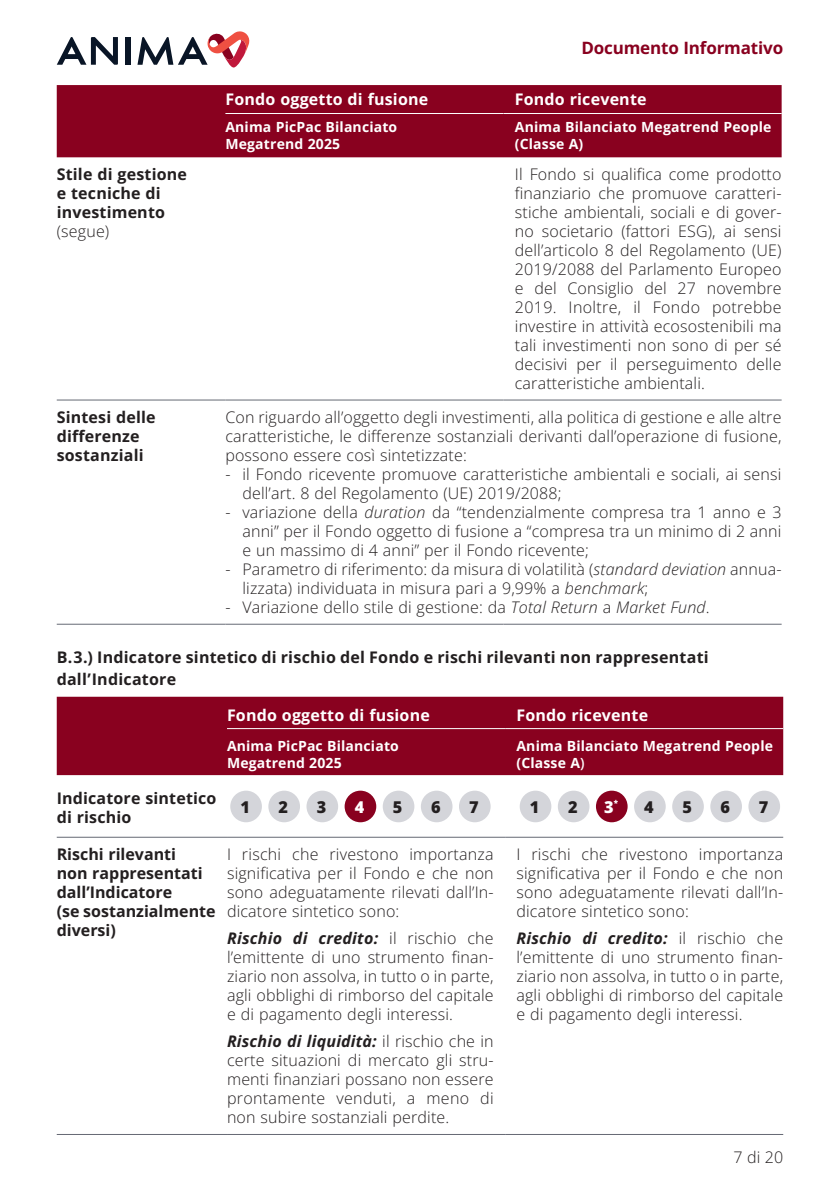
<style>
.page{position:relative;width:840px;height:1191px;background:#fff}
.page>*{position:absolute;margin:0;border:0;box-sizing:border-box;transform-origin:0 0}
.t1{font:700 17px "Open Sans";letter-spacing:-.01em;color:#89011f}
.t2{font:800 16.2px "Open Sans";color:#231f20}
.t3{font:800 16.2px "Open Sans";color:#fff}
.t4{font:16px/19px "Open Sans";letter-spacing:.01em;color:#231f20;text-align:justify}
.t5{font:700 16px/19px "Open Sans";letter-spacing:.01em;color:#231f20}
.t6{font:700 16px "Open Sans";letter-spacing:.01em;color:#fff}
.t7{font:700 14px/16.8px "Open Sans";letter-spacing:.01em;color:#fff}
.s1{font-style:italic}
.s2{font-weight:600}
.s3{font-weight:700;font-style:italic}
</style>
<div class="page">
<div style="left:125px;top:37px;width:5px;height:28px;background:#091526"></div>
<svg style="left:137px;top:31px;width:112px;height:36px"></svg>
<svg style="left:57px;top:37px;width:61px;height:28px"></svg>
<div style="left:57px;top:85px;width:724px;height:72px;background:#89011f"></div>
<hr style="left:225px;top:113px;width:278px;height:1px;background:#fff">
<hr style="left:503px;top:113px;width:278px;height:1px;background:#fff">
<hr style="left:57px;top:399px;width:168px;height:1px;background:#656974">
<hr style="left:57px;top:623px;width:168px;height:1px;background:#656974">
<hr style="left:225px;top:399px;width:278px;height:1px;background:#656974">
<hr style="left:225px;top:623px;width:278px;height:1px;background:#656974">
<hr style="left:503px;top:623px;width:278px;height:1px;background:#656974">
<hr style="left:503px;top:399px;width:278px;height:1px;background:#656974">
<div style="left:57px;top:696px;width:725px;height:79px;background:#89011f"></div>
<hr style="left:227px;top:728px;width:278px;height:1px;background:#fff">
<hr style="left:505px;top:728px;width:277px;height:1px;background:#fff">
<hr style="left:57px;top:836px;width:170px;height:1px;background:#656974">
<hr style="left:57px;top:1134px;width:170px;height:1px;background:#656974">
<hr style="left:227px;top:836px;width:278px;height:1px;background:#656974">
<hr style="left:227px;top:1134px;width:278px;height:1px;background:#656974">
<hr style="left:505px;top:836px;width:277px;height:1px;background:#656974">
<hr style="left:505px;top:1134px;width:277px;height:1px;background:#656974">
<div style="left:230px;top:790px;width:32px;height:32px;background:#d4d5da;border-radius:50%"></div>
<div style="left:268px;top:790px;width:32px;height:32px;background:#d4d5da;border-radius:50%"></div>
<div style="left:306px;top:790px;width:32px;height:32px;background:#d4d5da;border-radius:50%"></div>
<div style="left:344px;top:790px;width:32px;height:32px;background:#89011f;border-radius:50%"></div>
<div style="left:382px;top:790px;width:32px;height:32px;background:#d4d5da;border-radius:50%"></div>
<div style="left:420px;top:790px;width:32px;height:32px;background:#d4d5da;border-radius:50%"></div>
<div style="left:458px;top:790px;width:32px;height:32px;background:#d4d5da;border-radius:50%"></div>
<div style="left:519px;top:790px;width:32px;height:32px;background:#d4d5da;border-radius:50%"></div>
<div style="left:557px;top:790px;width:32px;height:32px;background:#d4d5da;border-radius:50%"></div>
<div style="left:595px;top:790px;width:32px;height:32px;background:#89011f;border-radius:50%"></div>
<div style="left:633px;top:790px;width:32px;height:32px;background:#d4d5da;border-radius:50%"></div>
<div style="left:671px;top:790px;width:32px;height:32px;background:#d4d5da;border-radius:50%"></div>
<div style="left:710px;top:790px;width:31px;height:32px;background:#d4d5da;border-radius:50%"></div>
<div style="left:748px;top:790px;width:31px;height:32px;background:#d4d5da;border-radius:50%"></div>
<p class="t1" style="left:581px;top:36px;width:203px">Documento Informativo</p>
<p class="t5" style="left:57px;top:164px;width:132px">Stile di gestione e tecniche di investimento</p>
<p class="t4" style="left:57px;top:221px;width:54px">(segue)</p>
<p class="t6" style="left:225px;top:88px;width:204px">Fondo oggetto di fusione</p>
<p class="t6" style="left:514px;top:88px;width:133px">Fondo ricevente</p>
<p class="t7" style="left:225px;top:118px;width:173px">Anima PicPac Bilanciato<br>Megatrend 2025</p>
<p class="t7" style="left:514px;top:118px;width:258px">Anima Bilanciato Megatrend People (Classe A)</p>
<p class="t4" style="left:514px;top:164px;width:268px">Il Fondo si qualifica come prodotto finanziario che promuove caratteri&shy;stiche ambientali, sociali e di gover&shy;no societario (fattori ESG), ai sensi dell’articolo 8 del Regolamento (UE)<br>2019/2088 del Parlamento Europeo e del Consiglio del 27 novembre 2019. Inoltre, il Fondo potrebbe investire in attività ecosostenibili ma tali investimenti non sono di per sé decisivi per il perseguimento delle caratteristiche ambientali.</p>
<p class="t5" style="left:57px;top:407px;width:100px">Sintesi delle differenze sostanziali</p>
<p class="t4" style="left:225px;top:407px;width:557px">Con riguardo all’oggetto degli investimenti, alla politica di gestione e alle altre caratteristiche, le differenze sostanziali derivanti dall’operazione di fusione, possono essere così sintetizzate:</p>
<p class="t4" style="left:242px;top:464px;width:540px;text-indent:-17px">- il Fondo ricevente promuove caratteristiche ambientali e sociali, ai sensi dell’art. 8 del Regolamento (UE) 2019/2088;</p>
<p class="t4" style="left:242px;top:502px;width:540px;text-indent:-17px">- variazione della <span class="s1">duration</span> da “tendenzialmente compresa tra 1 anno e 3 anni” per il Fondo oggetto di fusione a “compresa tra un minimo di 2 anni e un massimo di 4 anni” per il Fondo ricevente;</p>
<p class="t4" style="left:242px;top:559px;width:540px;text-indent:-17px">- Parametro di riferimento: da misura di volatilità (<span class="s1">standard deviation</span> annua&shy;lizzata) individuata in misura pari a 9,99% a <span class="s1">benchmark</span>;</p>
<p class="t4" style="left:225px;top:597px;width:485px">- Variazione dello stile di gestione: da <span class="s1">Total Return</span> a <span class="s1">Market Fund</span>.</p>
<p class="t5" style="left:57px;top:645px;width:653px;line-height:22px">B.3.) Indicatore sintetico di rischio del Fondo e rischi rilevanti non rappresentati dall’Indicatore</p>
<p class="t6" style="left:227px;top:704px;width:204px">Fondo oggetto di fusione</p>
<p class="t6" style="left:516px;top:704px;width:133px">Fondo ricevente</p>
<p class="t7" style="left:227px;top:737px;width:173px">Anima PicPac Bilanciato<br>Megatrend 2025</p>
<p class="t7" style="left:516px;top:737px;width:258px">Anima Bilanciato Megatrend People (Classe A<span class="s2">)</span></p>
<p class="t5" style="left:57px;top:788px;width:161px">Indicatore sintetico di rischio</p>
<p class="t2" style="left:240px;top:795px;width:11px">1</p>
<p class="t2" style="left:278px;top:795px;width:11px">2</p>
<p class="t2" style="left:316px;top:795px;width:11px">3</p>
<p class="t3" style="left:354px;top:795px;width:11px">4</p>
<p class="t2" style="left:393px;top:795px;width:11px">5</p>
<p class="t2" style="left:431px;top:795px;width:11px">6</p>
<p class="t2" style="left:469px;top:795px;width:11px">7</p>
<p class="t2" style="left:529px;top:795px;width:11px">1</p>
<p class="t2" style="left:567px;top:795px;width:11px">2</p>
<p class="t3" style="left:603px;top:795px;width:15px">3<sup>*</sup></p>
<p class="t2" style="left:644px;top:795px;width:11px">4</p>
<p class="t2" style="left:682px;top:795px;width:11px">5</p>
<p class="t2" style="left:720px;top:795px;width:11px">6</p>
<p class="t2" style="left:758px;top:795px;width:11px">7</p>
<p class="t5" style="left:57px;top:844px;width:160px">Rischi rilevanti<br>non rappresentati dall’Indicatore<br>(se sostanzialmente diversi)</p>
<p class="t4" style="left:227px;top:844px;width:268px">I rischi che rivestono importanza significativa per il Fondo e che non sono adeguatamente rilevati dall’In&shy;dicatore sintetico sono:</p>
<p class="t4" style="left:516px;top:844px;width:268px">I rischi che rivestono importanza significativa per il Fondo e che non sono adeguatamente rilevati dall’In&shy;dicatore sintetico sono:</p>
<p class="t4" style="left:516px;top:928px;width:268px"><span class="s3">Rischio di credito:</span> il rischio che l’emittente di uno strumento finan&shy;ziario non assolva, in tutto o in parte, agli obblighi di rimborso del capitale e di pagamento degli interessi.</p>
<p class="t4" style="left:227px;top:928px;width:268px"><span class="s3">Rischio di credito:</span> il rischio che l’emittente di uno strumento finan&shy;ziario non assolva, in tutto o in parte, agli obblighi di rimborso del capitale e di pagamento degli interessi.</p>
<p class="t4" style="left:227px;top:1031px;width:268px"><span class="s3">Rischio di liquidità:</span> il rischio che in certe situazioni di mercato gli stru&shy;menti finanziari possano non essere prontamente venduti, a meno di non subire sostanziali perdite.</p>
<p class="t4" style="left:733px;top:1147px;width:51px">7 di 20</p>
</div>
